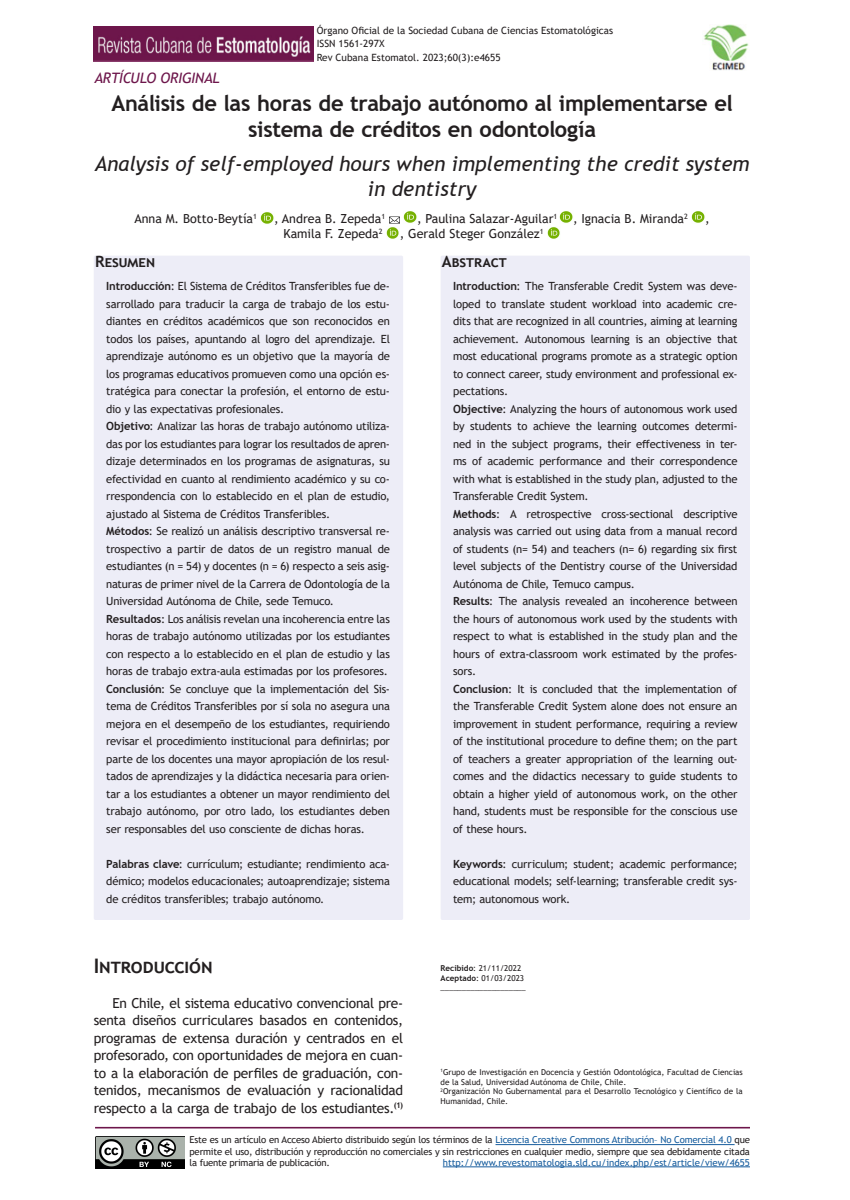
<style>
.page{position:relative;width:850px;height:1200px;background:#fff}
.page>*{position:absolute;margin:0;border:0;box-sizing:border-box;transform-origin:0 0}
._01_Título{font:700 21.88px/26.2px "Trebuchet MS";letter-spacing:-.015em;color:#231f20;text-align:center}
._02_Titulo_Lang{font:italic 20.62px/24.8px "Trebuchet MS";color:#231f20;text-align:center}
._01_Val{font:700 20px "Trebuchet MS";color:#231f20}
._04_Título_resumen{font:700 15.62px "Trebuchet MS";letter-spacing:.01em;color:#231f20}
.t1{font:italic 14.38px "Trebuchet MS";letter-spacing:-.02em;color:#6d164b}
._00_Cuerpo_de_texto{font:13.75px/17.5px "Trebuchet MS";letter-spacing:-.02em;color:#231f20;text-align:justify}
.t2{font:12.5px "Trebuchet MS";color:#231f20}
._06_Cuerpo_resumen{font:11.25px/17.5px "Trebuchet MS";letter-spacing:-.015em;color:#231f20;text-align:justify}
.t3{font:10px/13.8px "Trebuchet MS";color:#231f20}
.t4{font:9.56px/11.5px "Trebuchet MS";letter-spacing:-.02em;color:#231f20;text-align:justify}
.t5{font:9.56px "Trebuchet MS";color:#175d9e}
._06_Afiliación{font:8.12px/9.8px "Trebuchet MS";color:#231f20}
.s1{font-weight:700}
.s2{color:#175d9e}
</style>
<div class="page">
<img style="left:703px;top:24px;width:46px;height:46px">
<hr style="left:496px;top:1144px;width:239px;height:1px;background:#175d9e">
<hr style="left:443px;top:1167px;width:307px;height:1px;background:#175d9e">
<img style="left:95px;top:1136px;width:90px;height:33px">
<hr style="left:95px;top:1127px;width:655px;height:1px;background:#6d164b">
<img style="left:94px;top:26px;width:219px;height:36px">
<svg style="left:261px;top:212px;width:13px;height:12px"></svg>
<svg style="left:389px;top:211px;width:28px;height:13px"></svg>
<svg style="left:560px;top:211px;width:13px;height:12px"></svg>
<svg style="left:692px;top:211px;width:13px;height:12px"></svg>
<img style="left:386px;top:227px;width:13px;height:12px">
<img style="left:547px;top:227px;width:13px;height:12px">
<div style="left:94px;top:256px;width:309px;height:664px;background:#ededf7;border-radius:2px"></div>
<div style="left:441px;top:256px;width:309px;height:664px;background:#ededf7;border-radius:2px"></div>
<p class="t1" style="left:94px;top:69px;width:127px">ARTÍCULO ORIGINAL</p>
<p class="t3" style="left:317px;top:23px;width:298px">Órgano Oficial de la Sociedad Cubana de Ciencias Estomatológicas<br>ISSN 1561-297X<br>Rev Cubana Estomatol. 2023;60(3):e4655</p>
<p class="_01_Título" style="left:111px;top:90px;width:623px">Análisis de las horas de trabajo autónomo al implementarse el sistema de créditos en odontología</p>
<p class="_02_Titulo_Lang" style="left:95px;top:151px;width:656px">Analysis of self-employed hours when implementing the credit system in dentistry</p>
<p class="t2" style="left:134px;top:211px;width:124px">Anna M. Botto-Beytía<sup>1</sup></p>
<p class="t2" style="left:274px;top:211px;width:113px">, Andrea B. Zepeda<sup>1</sup></p>
<p class="t2" style="left:417px;top:211px;width:142px">, Paulina Salazar-Aguilar<sup>1</sup></p>
<p class="t2" style="left:573px;top:211px;width:117px">, Ignacia B. Miranda<sup>2</sup></p>
<p class="t2" style="left:705px;top:211px;width:6px">,</p>
<p class="t2" style="left:283px;top:226px;width:101px">Kamila F. Zepeda<sup>2</sup></p>
<p class="t2" style="left:400px;top:226px;width:145px">, Gerald Steger González<sup>1</sup></p>
<p class="_04_Título_resumen" style="left:95px;top:252px;width:62px">Resumen</p>
<p class="_06_Cuerpo_resumen" style="left:106px;top:277px;width:285px"><span class="s1">Introducción</span>: El Sistema de Créditos Transferibles fue de&shy;sarrollado para traducir la carga de trabajo de los estu&shy;diantes en créditos académicos que son reconocidos en todos los países, apuntando al logro del aprendizaje. El aprendizaje autónomo es un objetivo que la mayoría de los programas educativos promueven como una opción es&shy;tratégica para conectar la profesión, el entorno de estu&shy;dio y las expectativas profesionales.</p>
<p class="_06_Cuerpo_resumen" style="left:106px;top:417px;width:285px"><span class="s1">Objetivo</span>: Analizar las horas de trabajo autónomo utiliza&shy;das por los estudiantes para lograr los resultados de apren&shy;dizaje determinados en los programas de asignaturas, su efectividad en cuanto al rendimiento académico y su co&shy;rrespondencia con lo establecido en el plan de estudio, ajustado al Sistema de Créditos Transferibles.</p>
<p class="_06_Cuerpo_resumen" style="left:106px;top:522px;width:285px"><span class="s1">Métodos</span>: Se realizó un análisis descriptivo transversal re&shy;trospectivo a partir de datos de un registro manual de estudiantes (n = 54) y docentes (n = 6) respecto a seis asig&shy;naturas de primer nivel de la Carrera de Odontología de la Universidad Autónoma de Chile, sede Temuco.</p>
<p class="_06_Cuerpo_resumen" style="left:106px;top:610px;width:285px"><span class="s1">Resultados</span>: Los análisis revelan una incoherencia entre las horas de trabajo autónomo utilizadas por los estudiantes con respecto a lo establecido en el plan de estudio y las horas de trabajo extra-aula estimadas por los profesores.</p>
<p class="_06_Cuerpo_resumen" style="left:106px;top:680px;width:285px"><span class="s1">Conclusión</span>: Se concluye que la implementación del Sis&shy;tema de Créditos Transferibles por sí sola no asegura una mejora en el desempeño de los estudiantes, requiriendo revisar el procedimiento institucional para definirlas; por parte de los docentes una mayor apropiación de los resul&shy;tados de aprendizajes y la didáctica necesaria para orien&shy;tar a los estudiantes a obtener un mayor rendimiento del trabajo autónomo, por otro lado, los estudiantes deben ser responsables del uso consciente de dichas horas.</p>
<p class="_06_Cuerpo_resumen" style="left:106px;top:855px;width:285px"><span class="s1">Palabras clave</span>: currículum; estudiante; rendimiento aca&shy;démico; modelos educacionales; autoaprendizaje; sistema de créditos transferibles; trabajo autónomo.</p>
<p class="_04_Título_resumen" style="left:442px;top:252px;width:65px">Abstract</p>
<p class="_06_Cuerpo_resumen" style="left:453px;top:277px;width:286px"><span class="s1">Introduction</span>: The Transferable Credit System was deve&shy;loped to translate student workload into academic cre&shy;dits that are recognized in all countries, aiming at learning achievement. Autonomous learning is an objective that most educational programs promote as a strategic option to connect career, study environment and professional ex&shy;pectations.</p>
<p class="_06_Cuerpo_resumen" style="left:453px;top:400px;width:286px"><span class="s1">Objective</span>: Analyzing the hours of autonomous work used by students to achieve the learning outcomes determi&shy;ned in the subject programs, their effectiveness in ter&shy;ms of academic performance and their correspondence with what is established in the study plan, adjusted to the Transferable Credit System.</p>
<p class="_06_Cuerpo_resumen" style="left:453px;top:505px;width:286px"><span class="s1">Methods</span>: A retrospective cross-sectional descriptive analysis was carried out using data from a manual record of students (n= 54) and teachers (n= 6) regarding six first level subjects of the Dentistry course of the Universidad Autónoma de Chile, Temuco campus.</p>
<p class="_06_Cuerpo_resumen" style="left:453px;top:592px;width:286px"><span class="s1">Results</span>: The analysis revealed an incoherence between the hours of autonomous work used by the students with respect to what is established in the study plan and the hours of extra-classroom work estimated by the profes&shy;sors.</p>
<p class="_06_Cuerpo_resumen" style="left:453px;top:680px;width:286px"><span class="s1">Conclusion</span>: It is concluded that the implementation of the Transferable Credit System alone does not ensure an improvement in student performance, requiring a review of the institutional procedure to define them; on the part of teachers a greater appropriation of the learning out&shy;comes and the didactics necessary to guide students to obtain a higher yield of autonomous work, on the other hand, students must be responsible for the conscious use of these hours.</p>
<p class="_06_Cuerpo_resumen" style="left:453px;top:855px;width:286px"><span class="s1">Keywords</span>: curriculum; student; academic performance; educational models; self-learning; transferable credit sys&shy;tem; autonomous work.</p>
<p class="_01_Val" style="left:94px;top:953px;width:120px">Introducción</p>
<p class="_00_Cuerpo_de_texto" style="left:94px;top:994px;width:311px;text-indent:19px">En Chile, el sistema educativo convencional pre&shy;senta diseños curriculares basados en contenidos, programas de extensa duración y centrados en el profesorado, con oportunidades de mejora en cuan&shy;to a la elaboración de perfiles de graduación, con&shy;tenidos, mecanismos de evaluación y racionalidad respecto a la carga de trabajo de los estudiantes.<sup>(1)</sup></p>
<p class="_06_Afiliación" style="left:441px;top:963px;width:82px"><span class="s1">Recibido</span>: 21/11/2022</p>
<p class="_06_Afiliación" style="left:441px;top:973px;width:85px"><span class="s1">Aceptado</span>: 01/03/2023</p>
<p class="_06_Afiliación" style="left:441px;top:983px;width:87px">____________________</p>
<p class="_06_Afiliación" style="left:441px;top:1067px;width:304px"><sup>1</sup>Grupo de Investigación en Docencia y Gestión Odontológica, Facultad de Ciencias de la Salud, Universidad Autónoma de Chile, Chile.</p>
<p class="_06_Afiliación" style="left:441px;top:1086px;width:304px"><sup>2</sup>Organización No Gubernamental para el Desarrollo Tecnológico y Científico de la<br>Humanidad, Chile.</p>
<p class="t4" style="left:190px;top:1134px;width:562px">Este es un artículo en Acceso Abierto distribuido según los términos de la <span class="s2">Licencia Creative Commons Atribución– No Comercial 4.0</span> que permite el uso, distribución y reproducción no comerciales y sin restricciones en cualquier medio, siempre que sea debidamente citada la fuente primaria de publicación.</p>
<p class="t5" style="left:443px;top:1156px;width:309px">http://www.revestomatologia.sld.cu/index.php/est/article/view/4655</p>
</div>
